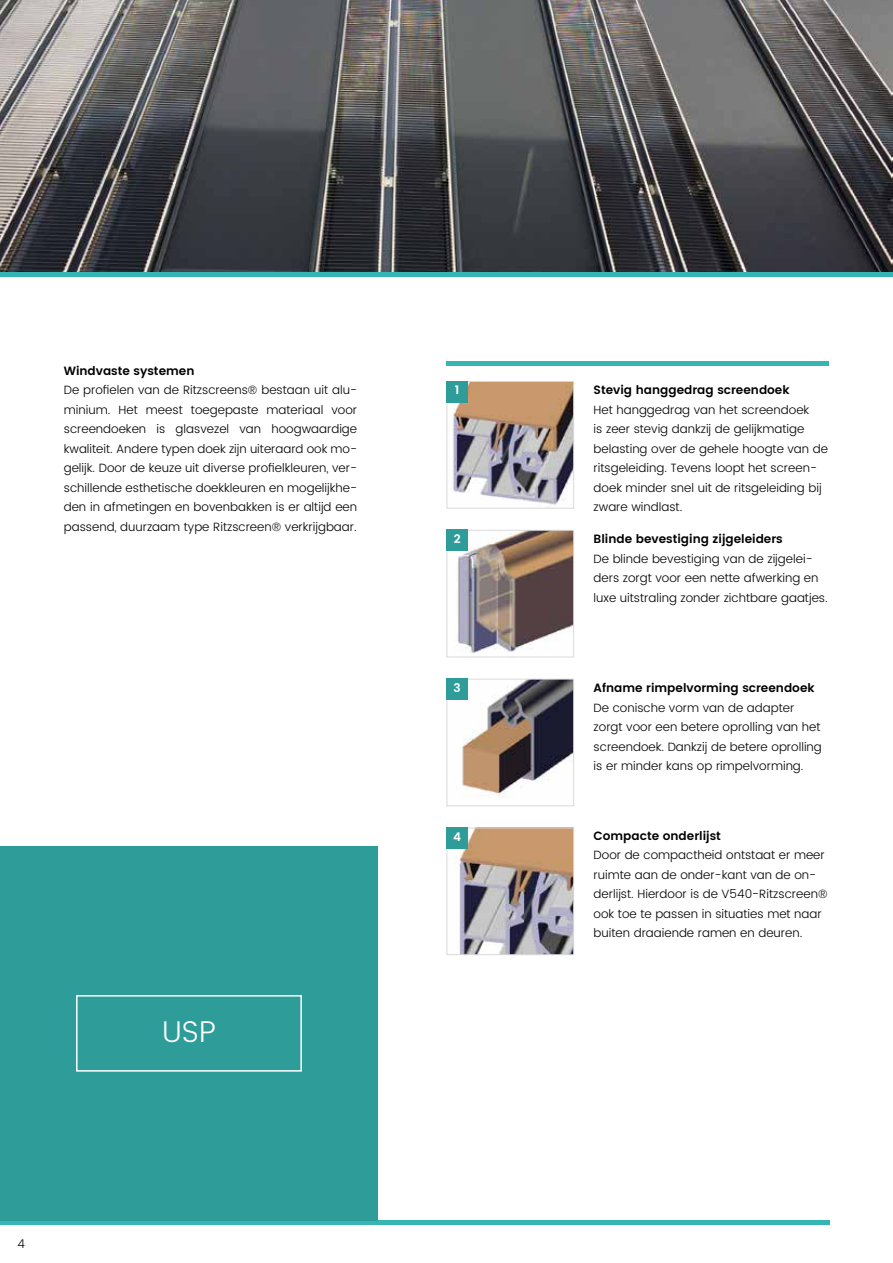
<style>
.page{position:relative;width:893px;height:1263px;background:#fff}
.page>*{position:absolute;margin:0;border:0;box-sizing:border-box;transform-origin:0 0}
.t1{font:300 30px "Poppins";color:#fff}
.t2{font:300 12px/19.5px "Poppins";color:#000}
.t3{font:600 12px "Poppins";color:#000}
.t4{font:600 12px "Poppins";color:#fff}
</style>
<div class="page">
<img style="left:0;top:0;width:892px;height:272px">
<hr style="left:0;top:272px;width:893px;height:4px;background:#35b6b4">
<div style="left:0;top:1220px;width:829px;height:5px;background:#35b6b4"></div>
<div style="left:446px;top:361px;width:383px;height:5px;background:#35b6b4"></div>
<div style="left:0;top:846px;width:378px;height:374px;background:#2e9d9a"></div>
<div style="left:76px;top:995px;width:226px;height:76px;border:2px solid #fff"></div>
<img style="left:448px;top:383px;width:124px;height:123px">
<div style="left:446px;top:381px;width:128px;height:128px;border:1px solid #dadada"></div>
<img style="left:458px;top:532px;width:114px;height:121px">
<div style="left:446px;top:530px;width:128px;height:127px;border:1px solid #dadada"></div>
<img style="left:462px;top:681px;width:110px;height:116px">
<div style="left:446px;top:679px;width:128px;height:127px;border:1px solid #dadada"></div>
<img style="left:455px;top:829px;width:117px;height:124px">
<div style="left:446px;top:827px;width:128px;height:128px;border:1px solid #dadada"></div>
<div style="left:446px;top:381px;width:22px;height:21px;background:#2e9d9a"></div>
<div style="left:446px;top:530px;width:22px;height:21px;background:#2e9d9a"></div>
<div style="left:446px;top:679px;width:22px;height:21px;background:#2e9d9a"></div>
<div style="left:446px;top:827px;width:22px;height:22px;background:#2e9d9a"></div>
<p class="t3" style="left:64px;top:362px;width:132px">Windvaste systemen</p>
<p class="t2" style="left:64px;top:381px;width:295px;text-align:justify">De profielen van de Ritzscreens® bestaan uit alu&shy;minium. Het meest toegepaste materiaal voor screendoeken is glasvezel van hoogwaardige kwaliteit. Andere typen doek zijn uiteraard ook mo&shy;gelijk. Door de keuze uit diverse profielkleuren, ver&shy;schillende esthetische doekkleuren en mogelijkhe&shy;den in afmetingen en bovenbakken is er altijd een passend, duurzaam type Ritzscreen® verkrijgbaar.</p>
<p class="t2" style="left:18px;top:1235px;width:9px">4</p>
<h1 class="t1" style="left:162px;top:1010px;width:55px">USP</h1>
<p class="t4" style="left:455px;top:381px;width:6px">1</p>
<p class="t4" style="left:454px;top:530px;width:8px">2</p>
<p class="t4" style="left:453px;top:679px;width:9px">3</p>
<p class="t4" style="left:453px;top:828px;width:9px">4</p>
<p class="t3" style="left:594px;top:381px;width:198px">Stevig hanggedrag screendoek</p>
<p class="t2" style="left:594px;top:400px;width:236px">Het hanggedrag van het screendoek<br>is zeer stevig dankzij de gelijkmatige belasting over de gehele hoogte van de ritsgeleiding. Tevens loopt het screen&shy;doek minder snel uit de ritsgeleiding bij zware windlast.</p>
<p class="t3" style="left:594px;top:530px;width:191px">Blinde bevestiging zijgeleiders</p>
<p class="t2" style="left:594px;top:549px;width:236px">De blinde bevestiging van de zijgelei&shy;ders zorgt voor een nette afwerking en luxe uitstraling zonder zichtbare gaatjes.</p>
<p class="t3" style="left:594px;top:679px;width:223px">Afname rimpelvorming screendoek</p>
<p class="t2" style="left:594px;top:698px;width:230px">De conische vorm van de adapter zorgt voor een betere oprolling van het screendoek. Dankzij de betere oprolling is er minder kans op rimpelvorming.</p>
<p class="t3" style="left:594px;top:827px;width:129px">Compacte onderlijst</p>
<p class="t2" style="left:594px;top:846px;width:235px">Door de compactheid ontstaat er meer ruimte aan de onder-kant van de on&shy;derlijst. Hierdoor is de V540-Ritzscreen® ook toe te passen in situaties met naar buiten draaiende ramen en deuren.</p>
</div>
